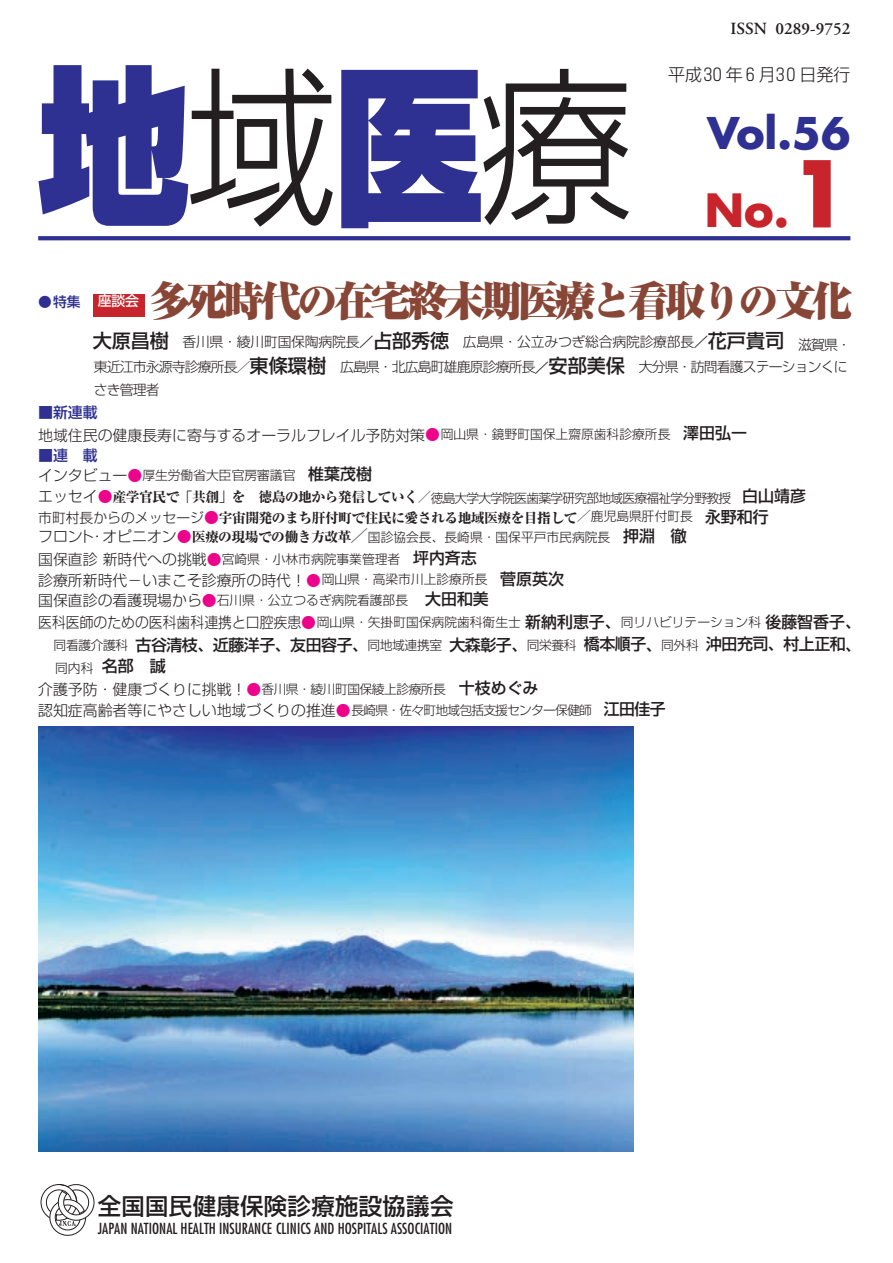
<style>
.page{position:relative;width:893px;height:1263px;background:#fff}
.page>*{position:absolute;margin:0;border:0;box-sizing:border-box;transform-origin:0 0}
.t1{font:900 170.1px "Shin Go";color:#2e3092;scale:.9 1}
.t2{font:700 44.7px "Futura";color:#c8242b}
.t3{font:700 42.6px "Futura";color:#2e3092}
.t4{font:900 40.35px "Ryumin";letter-spacing:-.09em;color:#884636}
.t5{font:500 23.4px "Shin Go";letter-spacing:.015em;color:#231f20}
.t6{font:600 16.95px "Adobe Garamond";color:#231f20}
.t7{font:300 16.95px "Shin Go";color:#231f20}
.t8{font:500 15.9px/21.9px "Shin Go";letter-spacing:-.03em;color:#231f20}
.t9{font:300 14.85px/22.5px "Shin Go";color:#231f20}
.t10{font:condensed 14.85px "Futura";letter-spacing:.005em;color:#231f20}
.t11{font:500 14.85px "Shin Go";color:#2e3092}
.t12{font:300 13.8px/24.8px "Shin Go";letter-spacing:-.06em;color:#231f20}
.t13{font:800 13.8px "Ryumin";letter-spacing:-.04em;color:#231f20}
.t14{font:500 13.8px "Shin Go";color:#2e3092}
.t15{font:300 12.75px/21.3px "Shin Go";color:#231f20}
.t16{font:300 12.75px/23px "Shin Go";letter-spacing:-.06em;color:#231f20}
.t17{font:300 12.75px "Shin Go";letter-spacing:-.04em;color:#231f20}
.s1{font-weight:300;color:#231f20}
.s2{font-size:89.25px}
.s3{font-weight:500;font-size:19.2px}
.s4{font-weight:500}
.s5{color:#fff}
.s6{font-weight:500;color:#2e3092}
.s7{font-family:"Ryumin";font-weight:800;color:#ed028c}
.s8{font-size:12.75px}
.s9{font-weight:500;font-size:15.9px}
.s10{font-size:14.85px}
.s11{font-family:"Ryumin";font-weight:800;font-size:14.85px;color:#ed028c}
.s12{font-family:"Ryumin";font-weight:800;font-size:13.8px}
.s13{font-family:"Shin Go";font-weight:300}
.s14{font-size:14.85px;color:#ed028c}
.s15{font-family:"Shin Go";font-weight:300;font-size:12.75px}
.s16{font-family:"Shin Go";font-weight:500;font-size:15.9px}
.s17{font-size:16.95px}
.s18{font-weight:300;font-size:12.75px}
</style>
<div class="page">
<div style="left:94px;top:294px;width:51px;height:23px;background:#c8242b"></div>
<img style="left:38px;top:726px;width:595px;height:425px">
<svg style="left:41px;top:1184px;width:54px;height:52px"></svg>
<svg style="left:38px;top:236px;width:812px;height:4px;background:#343695"></svg>
<p class="t6" style="left:730px;top:19px;width:121px">ISSN 0289-9752</p>
<p class="t1" style="left:38px;top:30px;width:661px">地<span class="s1">域</span>医<span class="s1">療</span></p>
<p class="t7" style="left:668px;top:63px;width:184px">平成３０年６月３０日発行</p>
<p class="t3" style="left:707px;top:103px;width:145px">Vol.56</p>
<p class="t2" style="left:705px;top:180px;width:147px">No.<span class="s2">1</span></p>
<p class="t4" style="left:150px;top:275px;width:704px">多死時代の在宅終末期医療と看取りの文化</p>
<p class="t12" style="left:93px;top:329px;width:760px"><span class="s3">大原昌樹</span> 香川県・綾川町国保陶病院長<span class="s4">／</span><span class="s3">占部秀徳</span> 広島県・公立みつぎ総合病院診療部長<span class="s4">／</span><span class="s3">花戸貴司</span> 滋賀県・東近江市永源寺診療所長／<span class="s3">東條環樹</span> 広島県・北広島町雄鹿原診療所長<span class="s4">／</span><span class="s3">安部美保</span> 大分県・訪問看護ステーションくに</p>
<p class="t12" style="left:94px;top:376px;width:67px">さき管理者</p>
<p class="t14" style="left:38px;top:293px;width:102px">●特集 <span class="s5">座談会</span></p>
<p class="t9" style="left:38px;top:401px;width:710px"><span class="s6">■新連載<br></span>地域住民の健康長寿に寄与するオーラルフレイル予防対策<span class="s7">●</span><span class="s8">岡山県・鏡野町国保上齋原歯科診療所長　</span><span class="s9">澤田弘一</span></p>
<p class="t11" style="left:38px;top:446px;width:61px">■連　載</p>
<p class="t16" style="left:38px;top:463px;width:769px"><span class="s10">インタビュー</span><span class="s11">●</span>厚生労働省大臣官房審議官 <span class="s9">椎葉茂樹<br></span><span class="s10">エッセイ</span><span class="s11">●</span><span class="s12">産学官民で「共創」を　徳島の地から発信していく／</span>徳島大学大学院医歯薬学研究部地域医療福祉学分野教授　<span class="s9">白山靖彦</span></p>
<p class="t13" style="left:38px;top:509px;width:732px"><span class="s13">市町村長からのメッセージ</span><span class="s14">●</span>宇宙開発のまち肝付町で住民に愛される地域医療を目指して<span class="s13">／</span><span class="s15">鹿児島県肝付町長</span> <span class="s16">永野和行</span></p>
<p class="t15" style="left:38px;top:526px;width:650px"><span class="s10">フロント・オピニオン</span><span class="s11">●</span><span class="s12">医療の現場での働き方改革</span><span class="s17">／</span>国診協会長、長崎県・国保平戸市民病院長　<span class="s9">押淵　徹</span><span class="s10">国保直診新時代への挑戦</span><span class="s11">●</span>宮崎県・小林市病院事業管理者　<span class="s9">坪内斉志</span></p>
<p class="t9" style="left:38px;top:568px;width:527px">診療所新時代－いまこそ診療所の時代！<span class="s7">●</span><span class="s8">岡山県・高梁市川上診療所長　</span><span class="s9">菅原英次</span></p>
<p class="t15" style="left:38px;top:589px;width:824px;line-height:22px"><span class="s10">国保直診の看護現場から</span><span class="s11">●</span>石川県・公立つるぎ病院看護部長 <span class="s9">大田和美<br></span><span class="s10">医科医師のための医科歯科連携と口腔疾患</span><span class="s11">●</span>岡山県・矢掛町国保病院歯科衛生士<span class="s9">新納利恵子、</span>同リハビリテーション科<span class="s9">後藤智香子、</span></p>
<p class="t8" style="left:54px;top:633px;width:809px"><span class="s18">同看護介護科</span>古谷清枝、近藤洋子、友田容子、<span class="s18">同地域連携室</span>大森彰子、<span class="s18">同栄養科</span>橋本順子、<span class="s18">同外科</span>沖田充司、村上正和、<span class="s18">同内科</span> 名部　誠</p>
<p class="t17" style="left:38px;top:681px;width:502px"><span class="s10">介護予防・健康づくりに挑戦！</span><span class="s11">●</span>香川県・綾川町国保綾上診療所長 <span class="s9">十枝めぐみ</span></p>
<p class="t9" style="left:38px;top:699px;width:629px">認知症高齢者等にやさしい地域づくりの推進<span class="s7">●</span><span class="s8">長崎県・佐々町地域包括支援センター保健師</span> <span class="s9">江田佳子</span></p>
<p class="t5" style="left:98px;top:1191px;width:357px">全国国民健康保険診療施設協議会</p>
<p class="t10" style="left:98px;top:1219px;width:356px">JAPAN NATIONAL HEALTH INSURANCE CLINICS AND HOSPITALS ASSOCIATION</p>
</div>
